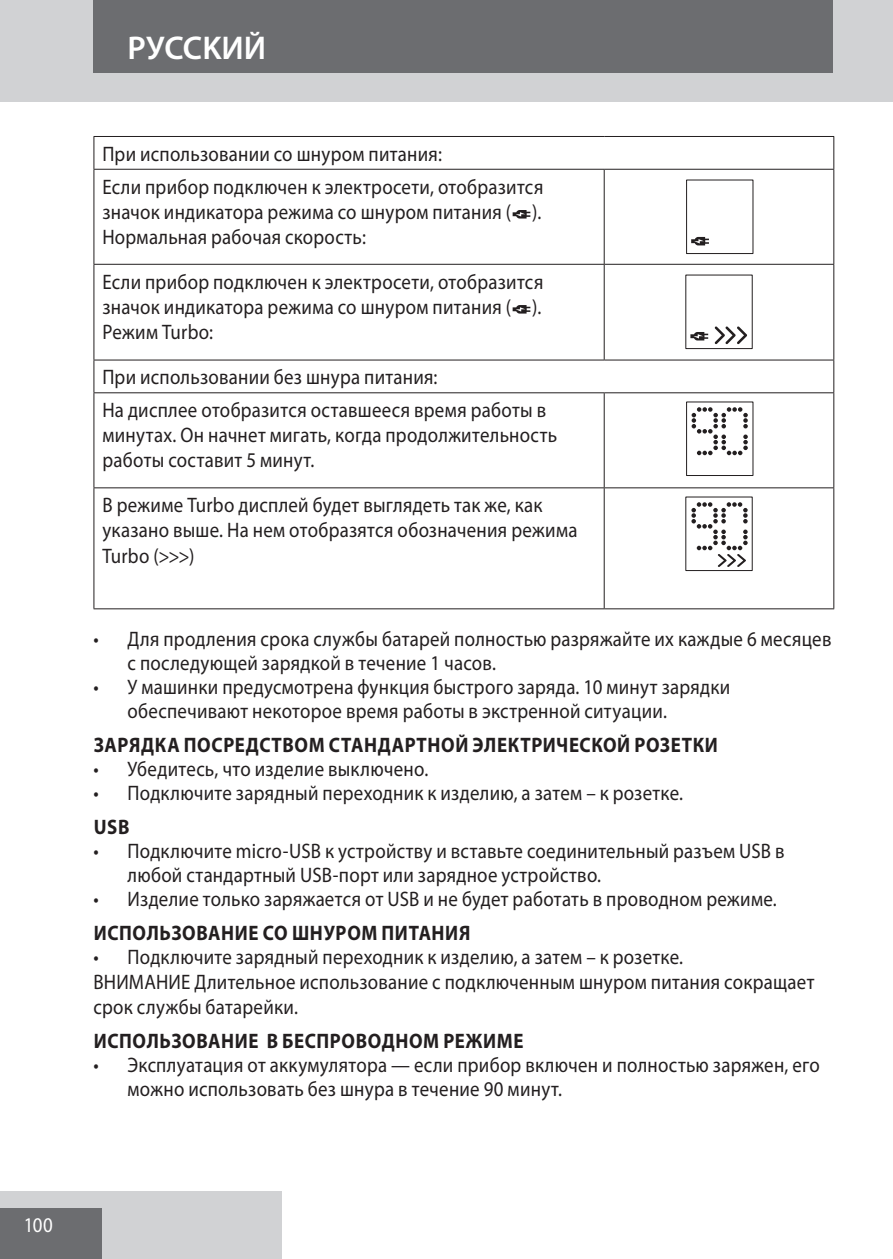
<style>
.page{position:relative;width:893px;height:1259px;background:#fff}
.page>*{position:absolute;margin:0;border:0;box-sizing:border-box;transform-origin:0 0}
.t1{font:600 33px "Myriad Pro";color:#fff}
.default{font:21px/25.2px "Myriad Pro";letter-spacing:.015em;color:#231f20;scale:.9 1}
.Subheading{font:700 21px "Myriad Pro";letter-spacing:.03em;color:#231f20;scale:.9 1}
.t2{font:21px "Myriad Pro";color:#fff;scale:.9 1}
</style>
<div class="page">
<div style="left:0;top:0;width:893px;height:102px;background:#d1d2d4"></div>
<div style="left:0;top:1191px;width:282px;height:68px;background:#d1d2d4"></div>
<div style="left:0;top:1208px;width:102px;height:51px;background:#6c6d70"></div>
<div style="left:94px;top:0;width:739px;height:73px;background:#6c6d70"></div>
<hr style="left:94px;top:136px;width:510px;height:1px;background:#231f20">
<hr style="left:93px;top:137px;width:1px;height:32px;background:#231f20">
<hr style="left:604px;top:136px;width:230px;height:1px;background:#231f20">
<hr style="left:833px;top:137px;width:1px;height:32px;background:#231f20">
<hr style="left:94px;top:169px;width:510px;height:1px;background:#231f20">
<hr style="left:93px;top:170px;width:1px;height:94px;background:#231f20">
<hr style="left:604px;top:169px;width:230px;height:1px;background:#231f20">
<hr style="left:604px;top:170px;width:1px;height:94px;background:#231f20">
<hr style="left:833px;top:170px;width:1px;height:94px;background:#231f20">
<hr style="left:94px;top:264px;width:510px;height:1px;background:#231f20">
<hr style="left:93px;top:265px;width:1px;height:95px;background:#231f20">
<hr style="left:604px;top:264px;width:230px;height:1px;background:#231f20">
<hr style="left:604px;top:265px;width:1px;height:95px;background:#231f20">
<hr style="left:833px;top:265px;width:1px;height:95px;background:#231f20">
<hr style="left:94px;top:359px;width:510px;height:1px;background:#231f20">
<hr style="left:93px;top:360px;width:1px;height:32px;background:#231f20">
<hr style="left:604px;top:359px;width:230px;height:1px;background:#231f20">
<hr style="left:833px;top:360px;width:1px;height:32px;background:#231f20">
<hr style="left:94px;top:392px;width:510px;height:1px;background:#231f20">
<hr style="left:93px;top:393px;width:1px;height:94px;background:#231f20">
<hr style="left:604px;top:392px;width:230px;height:1px;background:#231f20">
<hr style="left:604px;top:393px;width:1px;height:94px;background:#231f20">
<hr style="left:833px;top:393px;width:1px;height:94px;background:#231f20">
<hr style="left:94px;top:487px;width:510px;height:1px;background:#231f20">
<hr style="left:93px;top:488px;width:1px;height:120px;background:#231f20">
<hr style="left:604px;top:487px;width:230px;height:1px;background:#231f20">
<hr style="left:604px;top:488px;width:1px;height:120px;background:#231f20">
<hr style="left:833px;top:488px;width:1px;height:120px;background:#231f20">
<hr style="left:94px;top:608px;width:510px;height:1px;background:#231f20">
<hr style="left:604px;top:608px;width:230px;height:1px;background:#231f20">
<svg style="left:513px;top:210px;width:17px;height:8px"></svg>
<div style="left:686px;top:180px;width:67px;height:74px;border:1px solid #231f20"></div>
<svg style="left:691px;top:237px;width:18px;height:8px"></svg>
<svg style="left:513px;top:305px;width:17px;height:8px"></svg>
<svg style="left:690px;top:332px;width:18px;height:8px"></svg>
<svg style="left:715px;top:326px;width:32px;height:18px"></svg>
<div style="left:686px;top:402px;width:67px;height:74px;border:1px solid #231f20"></div>
<svg style="left:692px;top:407px;width:56px;height:48px"></svg>
<svg style="left:691px;top:502px;width:57px;height:65px"></svg>
<p class="t1" style="left:128px;top:27px;width:140px">PУCCKИЙ</p>
<p class="default" style="left:102px;top:141px;width:379px">При использовании со шнуром питания:</p>
<p class="default" style="left:102px;top:173px;width:491px;text-align:justify">Если прибор подключен к электросети, отобразится значок индикатора режима со шнуром питания ( ).<br>Нормальная рабочая скорость:</p>
<p class="default" style="left:102px;top:268px;width:491px;text-align:justify">Если прибор подключен к электросети, отобразится значок индикатора режима со шнуром питания ( ).<br>Режим Turbo:</p>
<p class="default" style="left:102px;top:364px;width:374px">При использовании без шнура питания:</p>
<p class="default" style="left:102px;top:397px;width:507px">На дисплее отобразится оставшееся время работы в минутах. Он начнет мигать, когда продолжительность работы составит 5 минут.</p>
<p class="default" style="left:102px;top:492px;width:529px">В режиме Turbo дисплей будет выглядеть так же, как указано выше. На нем отобразятся обозначения режима<br>Turbo (&gt;&gt;&gt;)</p>
<p class="default" style="left:128px;top:627px;width:784px;line-height:24px;text-indent:-34px">• Для продления срока службы батарей полностью разряжайте их каждые 6 месяцев с последующей зарядкой в течение 1 часов.</p>
<p class="default" style="left:128px;top:675px;width:671px;line-height:24px;text-indent:-34px">• У машинки предусмотрена функция быстрого заряда. 10 минут зарядки обеспечивают некоторое время работы в экстренной ситуации.</p>
<p class="Subheading" style="left:94px;top:731px;width:695px">ЗАРЯДКА ПОСРЕДСТВОМ СТАНДАРТНОЙ ЭЛЕКТРИЧЕСКОЙ РОЗЕТКИ</p>
<p class="default" style="left:94px;top:756px;width:373px">• Убедитесь, что изделие выключено.</p>
<p class="default" style="left:94px;top:780px;width:657px">• Подключите зарядный переходник к изделию, а затем – к розетке.</p>
<p class="Subheading" style="left:94px;top:813px;width:41px">USB</p>
<p class="default" style="left:128px;top:838px;width:732px;line-height:24px;text-indent:-34px">• Подключите micro-USB к устройству и вставьте соединительный разъем USB в любой стандартный USB-порт или зарядное устройство.</p>
<p class="default" style="left:94px;top:886px;width:761px">• Изделие только заряжается от USB и не будет работать в проводном режиме.</p>
<p class="Subheading" style="left:94px;top:919px;width:420px">ИСПОЛЬЗОВАНИЕ СО ШНУРОМ ПИТАНИЯ</p>
<p class="default" style="left:94px;top:943px;width:657px">• Подключите зарядный переходник к изделию, а затем – к розетке.</p>
<p class="default" style="left:94px;top:969px;width:802px">ВНИМАНИЕ Длительное использование с подключенным шнуром питания сокращает срок службы батарейки.</p>
<p class="Subheading" style="left:94px;top:1027px;width:479px">ИСПОЛЬЗОВАНИЕ В БЕСПРОВОДНОМ РЕЖИМЕ</p>
<p class="default" style="left:128px;top:1052px;width:771px;line-height:24px;text-indent:-34px">• Эксплуатация от аккумулятора — если прибор включен и полностью заряжен, его можно использовать без шнура в течение 90 минут.</p>
<p class="t2" style="left:24px;top:1212px;width:34px">100</p>
</div>
